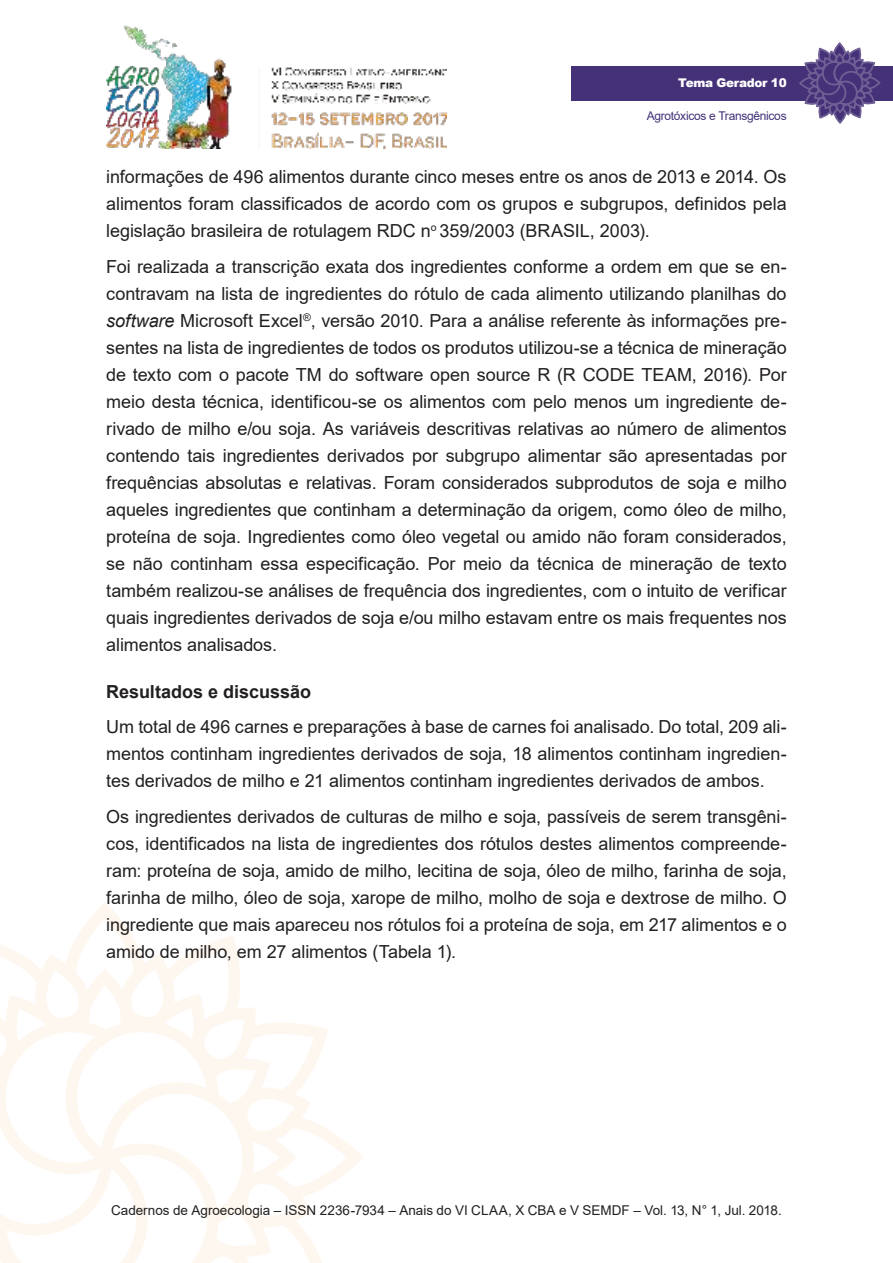
<style>
.page{position:relative;width:893px;height:1263px;background:#fff}
.page>*{position:absolute;margin:0;border:0;box-sizing:border-box;transform-origin:0 0}
.t1{font:18px/27px "Arial";letter-spacing:-.005em;color:#221f1f;text-align:justify}
.t2{font:700 18px "Arial";color:#221f1f}
.t3{font:13.5px "Arial";color:#221f1f}
.t4{font:12px "Arial";letter-spacing:-.025em;color:#453178}
.t5{font:900 12px "Arial";letter-spacing:-.025em;color:#fff}
.s1{font-style:italic}
</style>
<div class="page">
<img style="left:106px;top:25px;width:340px;height:124px">
<svg style="left:0;top:910px;width:363px;height:353px"></svg>
<div style="left:571px;top:66px;width:322px;height:34px;background:#453178"></div>
<svg style="left:798px;top:43px;width:83px;height:81px"></svg>
<p class="t5" style="left:678px;top:76px;width:110px">Tema Gerador 10</p>
<p class="t4" style="left:647px;top:112px;width:141px">Agrotóxicos e Transgênicos</p>
<p class="t1" style="left:106px;top:165px;width:682px">informações de 496 alimentos durante cinco meses entre os anos de 2013 e 2014. Os alimentos foram classificados de acordo com os grupos e subgrupos, definidos pela legislação brasileira de rotulagem RDC n<sup>o</sup> 359/2003 (BRASIL, 2003).</p>
<p class="t1" style="left:106px;top:255px;width:682px">Foi realizada a transcrição exata dos ingredientes conforme a ordem em que se en&shy;contravam na lista de ingredientes do rótulo de cada alimento utilizando planilhas do <span class="s1">software</span> Microsoft Excel<sup>®</sup>, versão 2010. Para a análise referente às informações pre&shy;sentes na lista de ingredientes de todos os produtos utilizou-se a técnica de mineração de texto com o pacote TM do software open source R (R CODE TEAM, 2016). Por meio desta técnica, identificou-se os alimentos com pelo menos um ingrediente de&shy;rivado de milho e/ou soja. As variáveis descritivas relativas ao número de alimentos contendo tais ingredientes derivados por subgrupo alimentar são apresentadas por frequências absolutas e relativas. Foram considerados subprodutos de soja e milho aqueles ingredientes que continham a determinação da origem, como óleo de milho, proteína de soja. Ingredientes como óleo vegetal ou amido não foram considerados, se não continham essa especificação. Por meio da técnica de mineração de texto também realizou-se análises de frequência dos ingredientes, com o intuito de verificar quais ingredientes derivados de soja e/ou milho estavam entre os mais frequentes nos alimentos analisados.</p>
<p class="t2" style="left:106px;top:685px;width:206px">Resultados e discussão</p>
<p class="t1" style="left:106px;top:715px;width:682px">Um total de 496 carnes e preparações à base de carnes foi analisado. Do total, 209 ali&shy;mentos continham ingredientes derivados de soja, 18 alimentos continham ingredien&shy;tes derivados de milho e 21 alimentos continham ingredientes derivados de ambos.</p>
<p class="t1" style="left:106px;top:805px;width:682px">Os ingredientes derivados de culturas de milho e soja, passíveis de serem transgêni&shy;cos, identificados na lista de ingredientes dos rótulos destes alimentos compreende&shy;ram: proteína de soja, amido de milho, lecitina de soja, óleo de milho, farinha de soja, farinha de milho, óleo de soja, xarope de milho, molho de soja e dextrose de milho. O ingrediente que mais apareceu nos rótulos foi a proteína de soja, em 217 alimentos e o amido de milho, em 27 alimentos (Tabela 1).</p>
<p class="t3" style="left:111px;top:1205px;width:672px">Cadernos de Agroecologia – ISSN 2236-7934 – Anais do VI CLAA, X CBA e V SEMDF – Vol. 13, N° 1, Jul. 2018.</p>
</div>
